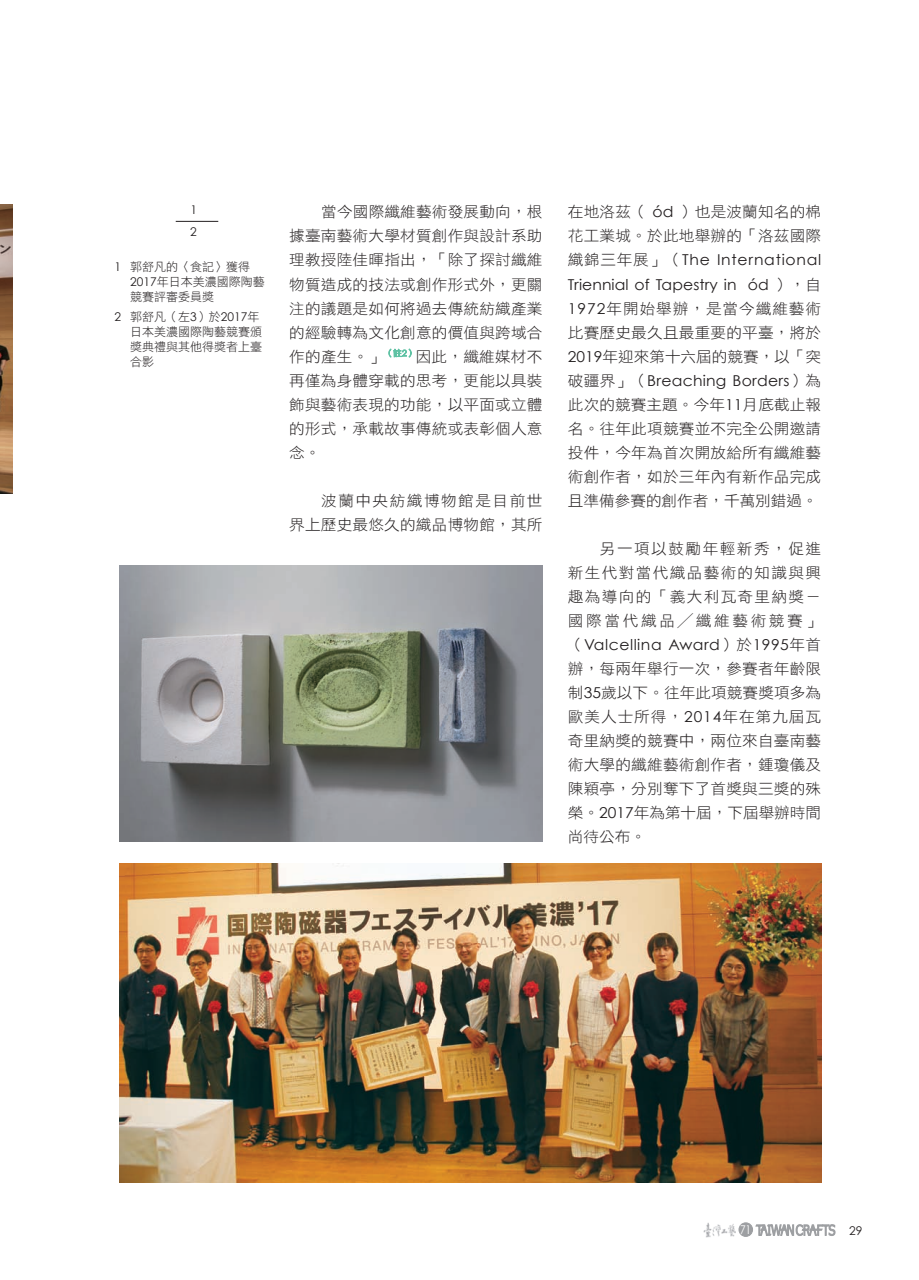
<style>
.page{position:relative;width:919px;height:1280px;background:#fff}
.page>*{position:absolute;margin:0;border:0;box-sizing:border-box;transform-origin:0 0}
.t1{font:15px/24px "DF Hei Std W3 B5 pc H";letter-spacing:.015em;color:#231f20;text-align:justify;scale:1.04 1}
.t2{font:12px/15px "DF Hei Std W3 B5 pc H";color:#231f20}
.t3{font:12px/21.3px "Century Gothic";color:#231f20}
.t4{font:12px "Century Gothic";color:#fff;scale:.85 1}
.s1{font-family:"Century Gothic"}
</style>
<div class="page">
<div style="left:739px;top:1223px;width:13px;height:13px;background:#9d9fa2;border-radius:50%"></div>
<div style="left:738px;top:1223px;width:14px;height:13px;border:1px solid #9d9fa2;border-radius:50%"></div>
<img style="left:703px;top:1223px;width:32px;height:14px">
<svg style="left:755px;top:1224px;width:80px;height:12px"></svg>
<img style="left:119px;top:863px;width:702px;height:319px">
<img style="left:119px;top:566px;width:423px;height:276px">
<img style="left:0;top:204px;width:13px;height:289px">
<hr style="left:176px;top:221px;width:42px;height:1px;background:#231f20">
<p class="t3" style="left:190px;top:199px;width:8px">1<br>2</p>
<p class="t2" style="left:130px;top:261px;width:136px;text-indent:-16px"><span class="s1">1</span> 郭舒凡的〈食記〉獲得<br><span class="s1">2017</span>年日本美濃國際陶藝競賽評審委員獎</p>
<p class="t2" style="left:130px;top:310px;width:134px;text-indent:-16px"><span class="s1">2</span> 郭舒凡（左<span class="s1">3</span>）於<span class="s1">2017</span>年日本美濃國際陶藝競賽頒獎典禮與其他得獎者上臺合影</p>
<p class="t1" style="left:289px;top:202px;width:245px;text-indent:32px">當今國際纖維藝術發展動向，根據臺南藝術大學材質創作與設計系助理教授陸佳暉指出，「除了探討纖維物質造成的技法或創作形式外，更關注的議題是如何將過去傳統紡織產業的經驗轉為文化創意的價值與跨域合作的產生。」<sup>（註</sup><sup>2</sup><sup>）</sup>因此，纖維媒材不再僅為身體穿載的思考，更能以具裝飾與藝術表現的功能，以平面或立體的形式，承載故事傳統或表彰個人意念。</p>
<p class="t1" style="left:289px;top:490px;width:245px;text-align:right">波蘭中央紡織博物館是目前世<br>界上歷史最悠久的織品博物館，其所</p>
<p class="t1" style="left:568px;top:202px;width:245px">在地洛茲（ <span class="s1">ód</span> ）也是波蘭知名的棉花工業城。於此地舉辦的「洛茲國際織錦三年展」（<span class="s1">The International Triennial of Tapestry in ód</span> ），自<span class="s1">1972</span>年開始舉辦，是當今纖維藝術比賽歷史最久且最重要的平臺，將於<span class="s1">2019</span>年迎來第十六屆的競賽，以「突破疆界」（<span class="s1">Breaching Borders</span>）為此次的競賽主題。今年<span class="s1">11</span>月底截止報名。往年此項競賽並不完全公開邀請投件，今年為首次開放給所有纖維藝術創作者，如於三年內有新作品完成且準備參賽的創作者，千萬別錯過。</p>
<p class="t1" style="left:568px;top:538px;width:245px;text-indent:32px">另一項以鼓勵年輕新秀，促進新生代對當代織品藝術的知識與興趣為導向的「義大利瓦奇里納獎－國際當代織品╱纖維藝術競賽」（<span class="s1">Valcellina Award</span>）於<span class="s1">1995</span>年首辦，每兩年舉行一次，參賽者年齡限制<span class="s1">35</span>歲以下。往年此項競賽獎項多為歐美人士所得，<span class="s1">2014</span>年在第九屆瓦奇里納獎的競賽中，兩位來自臺南藝術大學的纖維藝術創作者，鍾瓊儀及陳穎亭，分別奪下了首獎與三獎的殊榮。<span class="s1">2017</span>年為第十屆，下屆舉辦時間尚待公布。</p>
<p class="t4" style="left:740px;top:1222px;width:14px">71</p>
<p class="t3" style="left:849px;top:1219px;width:15px">29</p>
</div>
